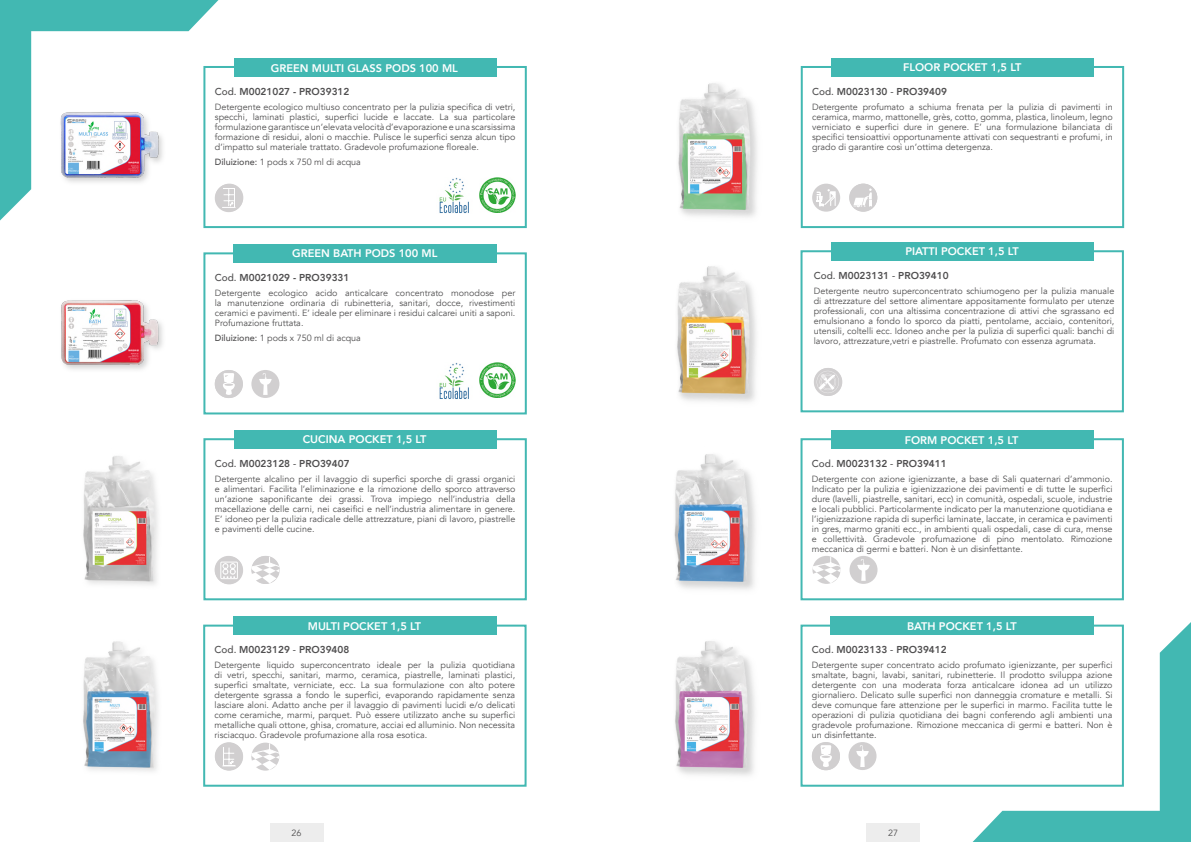
<style>
.page{position:relative;width:1191px;height:842px;background:#fff}
.page>*{position:absolute;margin:0;border:0;box-sizing:border-box;transform-origin:0 0}
.t1{font:800 11px "Avenir";color:#fff}
.t2{font:800 10px "Avenir";color:#4f4e4f}
.t3{font:9px/10px "Avenir";color:#4f4e4f;text-align:justify}
.s1{font-weight:500}
</style>
<div class="page">
<div style="left:270px;top:823px;width:53px;height:19px;background:#ededed"></div>
<div style="left:866px;top:823px;width:54px;height:19px;background:#ededed"></div>
<div style="left:203px;top:66px;width:324px;height:162px;background:#fff;border:2px solid #42b8b2"></div>
<div style="left:234px;top:58px;width:262px;height:18px;background:#42b8b2"></div>
<div style="left:203px;top:252px;width:324px;height:162px;background:#fff;border:2px solid #42b8b2"></div>
<div style="left:233px;top:244px;width:264px;height:19px;background:#42b8b2"></div>
<img style="left:61px;top:300px;width:102px;height:70px">
<div style="left:215px;top:184px;width:28px;height:28px;background:#d1cfd0;border-radius:50%"></div>
<div style="left:223px;top:188px;width:12px;height:19px;background:#fff"></div>
<svg style="left:218px;top:189px;width:22px;height:19px"></svg>
<div style="left:215px;top:370px;width:28px;height:28px;background:#d1cfd0;border-radius:50%"></div>
<svg style="left:218px;top:373px;width:21px;height:22px"></svg>
<div style="left:251px;top:370px;width:28px;height:28px;background:#d1cfd0;border-radius:50%"></div>
<svg style="left:259px;top:373px;width:13px;height:22px"></svg>
<svg style="left:972px;top:622px;width:219px;height:220px"></svg>
<svg style="left:0;top:0;width:218px;height:220px"></svg>
<div style="left:800px;top:66px;width:324px;height:162px;background:#fff;border:2px solid #42b8b2"></div>
<div style="left:831px;top:58px;width:262px;height:18px;background:#42b8b2"></div>
<div style="left:812px;top:184px;width:28px;height:28px;background:#d1cfd0;border-radius:50%"></div>
<svg style="left:815px;top:189px;width:21px;height:18px"></svg>
<div style="left:800px;top:250px;width:323px;height:162px;background:#fff;border:2px solid #42b8b2"></div>
<div style="left:831px;top:242px;width:262px;height:19px;background:#42b8b2"></div>
<img style="left:678px;top:83px;width:79px;height:134px">
<img style="left:677px;top:266px;width:79px;height:136px">
<div style="left:814px;top:368px;width:28px;height:28px;background:#d1cfd0;border-radius:50%"></div>
<svg style="left:816px;top:371px;width:23px;height:22px"></svg>
<div style="left:203px;top:438px;width:324px;height:162px;background:#fff;border:2px solid #42b8b2"></div>
<div style="left:234px;top:430px;width:262px;height:19px;background:#42b8b2"></div>
<svg style="left:251px;top:556px;width:29px;height:28px"></svg>
<div style="left:203px;top:625px;width:323px;height:162px;background:#fff;border:2px solid #42b8b2"></div>
<div style="left:233px;top:617px;width:263px;height:18px;background:#42b8b2"></div>
<div style="left:215px;top:742px;width:28px;height:28px;background:#d1cfd0;border-radius:50%"></div>
<img style="left:83px;top:456px;width:75px;height:129px">
<img style="left:83px;top:641px;width:75px;height:131px">
<div style="left:215px;top:556px;width:28px;height:28px;background:#d1cfd0;border-radius:50%"></div>
<svg style="left:220px;top:561px;width:18px;height:18px"></svg>
<div style="left:215px;top:743px;width:28px;height:28px;background:#d1cfd0;border-radius:50%"></div>
<svg style="left:222px;top:748px;width:14px;height:18px"></svg>
<div style="left:800px;top:438px;width:323px;height:162px;background:#fff;border:2px solid #42b8b2"></div>
<div style="left:831px;top:430px;width:262px;height:19px;background:#42b8b2"></div>
<svg style="left:812px;top:556px;width:29px;height:28px"></svg>
<div style="left:800px;top:625px;width:323px;height:162px;background:#fff;border:2px solid #42b8b2"></div>
<div style="left:830px;top:617px;width:263px;height:18px;background:#42b8b2"></div>
<img style="left:674px;top:454px;width:82px;height:136px">
<img style="left:675px;top:641px;width:80px;height:135px">
<div style="left:812px;top:742px;width:28px;height:28px;background:#d1cfd0;border-radius:50%"></div>
<svg style="left:815px;top:745px;width:21px;height:22px"></svg>
<div style="left:848px;top:742px;width:28px;height:28px;background:#d1cfd0;border-radius:50%"></div>
<svg style="left:856px;top:745px;width:12px;height:22px"></svg>
<img style="left:439px;top:177px;width:30px;height:37px">
<img style="left:480px;top:177px;width:35px;height:36px">
<img style="left:439px;top:362px;width:30px;height:37px">
<img style="left:480px;top:362px;width:35px;height:36px">
<svg style="left:251px;top:743px;width:29px;height:28px"></svg>
<div style="left:849px;top:184px;width:28px;height:28px;background:#d1cfd0;border-radius:50%"></div>
<svg style="left:853px;top:188px;width:18px;height:19px"></svg>
<div style="left:849px;top:556px;width:28px;height:28px;background:#d1cfd0;border-radius:50%"></div>
<svg style="left:857px;top:559px;width:12px;height:22px"></svg>
<p class="t1" style="left:271px;top:59px;width:188px">GREEN MULTI GLASS PODS 100 ML</p>
<p class="t2" style="left:215px;top:83px;width:136px"><span class="s1">Cod.</span> M0021027 - PRO39312</p>
<p class="t3" style="left:215px;top:102px;width:302px">Detergente ecologico multiuso concentrato per la pulizia specifica di vetri, specchi, laminati plastici, superfici lucide e laccate. La sua particolare formulazione garantisce un’elevata velocità d’evaporazione e una scarsissima formazione di residui, aloni o macchie. Pulisce le superfici senza alcun tipo d’impatto sul materiale trattato. Gradevole profumazione floreale.</p>
<p class="t3" style="left:215px;top:157px;width:148px"><span class="s1">Diluizione:</span> 1 pods x 750 ml di acqua</p>
<p class="t1" style="left:292px;top:245px;width:147px">GREEN BATH PODS 100 ML</p>
<p class="t2" style="left:215px;top:270px;width:136px"><span class="s1">Cod.</span> M0021029 - PRO39331</p>
<p class="t3" style="left:215px;top:288px;width:302px">Detergente ecologico acido anticalcare concentrato monodose per la manutenzione ordinaria di rubinetteria, sanitari, docce, rivestimenti ceramici e pavimenti. E’ ideale per eliminare i residui calcarei uniti a saponi.<br>Profumazione fruttata.</p>
<p class="t3" style="left:215px;top:333px;width:148px"><span class="s1">Diluizione:</span> 1 pods x 750 ml di acqua</p>
<p class="t1" style="left:303px;top:431px;width:125px">CUCINA POCKET 1,5 LT</p>
<p class="t2" style="left:215px;top:456px;width:136px"><span class="s1">Cod.</span> M0023128 <span class="s1">-</span> PRO39407</p>
<p class="t3" style="left:215px;top:474px;width:302px">Detergente alcalino per il lavaggio di superfici sporche di grassi organici e alimentari. Facilita l’eliminazione e la rimozione dello sporco attraverso un’azione saponificante dei grassi. Trova impiego nell’industria della macellazione delle carni, nei caseifici e nell’industria alimentare in genere.<br>E’ idoneo per la pulizia radicale delle attrezzature, piani di lavoro, piastrelle e pavimenti delle cucine.</p>
<p class="t1" style="left:308px;top:617px;width:115px">MULTI POCKET 1,5 LT</p>
<p class="t2" style="left:215px;top:642px;width:136px"><span class="s1">Cod.</span> M0023129 <span class="s1">-</span> PRO39408</p>
<p class="t3" style="left:215px;top:660px;width:302px">Detergente liquido superconcentrato ideale per la pulizia quotidiana di vetri, specchi, sanitari, marmo, ceramica, piastrelle, laminati plastici, superfici smaltate, verniciate, ecc. La sua formulazione con alto potere detergente sgrassa a fondo le superfici, evaporando rapidamente senza lasciare aloni. Adatto anche per il lavaggio di pavimenti lucidi e/o delicati come ceramiche, marmi, parquet. Può essere utilizzato anche su superfici metalliche quali ottone, ghisa, cromature, acciai ed alluminio. Non necessita risciacquo. Gradevole profumazione alla rosa esotica.</p>
<p class="t1" style="left:903px;top:59px;width:120px">FLOOR POCKET 1,5 LT</p>
<p class="t2" style="left:812px;top:83px;width:136px"><span class="s1">Cod.</span> M0023130 <span class="s1">-</span> PRO39409</p>
<p class="t3" style="left:812px;top:102px;width:302px">Detergente profumato a schiuma frenata per la pulizia di pavimenti in ceramica, marmo, mattonelle, grès, cotto, gomma, plastica, linoleum, legno verniciato e superfici dure in genere. E’ una formulazione bilanciata di specifici tensioattivi opportunamente attivati con sequestranti e profumi, in grado di garantire così un’ottima detergenza.</p>
<p class="t1" style="left:905px;top:243px;width:115px">PIATTI POCKET 1,5 LT</p>
<p class="t2" style="left:814px;top:268px;width:136px"><span class="s1">Cod.</span> M0023131 <span class="s1">-</span> PRO39410</p>
<p class="t3" style="left:814px;top:286px;width:302px">Detergente neutro superconcentrato schiumogeno per la pulizia manuale di attrezzature del settore alimentare appositamente formulato per utenze professionali, con una altissima concentrazione di attivi che sgrassano ed emulsionano a fondo lo sporco da piatti, pentolame, acciaio, contenitori, utensili, coltelli ecc. Idoneo anche per la pulizia di superfici quali: banchi di lavoro, attrezzature,vetri e piastrelle. Profumato con essenza agrumata.</p>
<p class="t1" style="left:904px;top:431px;width:115px">FORM POCKET 1,5 LT</p>
<p class="t2" style="left:812px;top:456px;width:136px"><span class="s1">Cod.</span> M0023132 <span class="s1">-</span> PRO39411</p>
<p class="t3" style="left:812px;top:474px;width:302px">Detergente con azione igienizzante, a base di Sali quaternari d’ammonio.<br>Indicato per la pulizia e igienizzazione dei pavimenti e di tutte le superfici dure (lavelli, piastrelle, sanitari, ecc) in comunità, ospedali, scuole, industrie e locali pubblici. Particolarmente indicato per la manutenzione quotidiana e l’igienizzazione rapida di superfici laminate, laccate, in ceramica e pavimenti in gres, marmo graniti ecc., in ambienti quali ospedali, case di cura, mense e collettività. Gradevole profumazione di pino mentolato. Rimozione meccanica di germi e batteri. Non è un disinfettante.</p>
<p class="t1" style="left:907px;top:617px;width:111px">BATH POCKET 1,5 LT</p>
<p class="t2" style="left:812px;top:642px;width:136px"><span class="s1">Cod.</span> M0023133 <span class="s1">-</span> PRO39412</p>
<p class="t3" style="left:812px;top:660px;width:302px">Detergente super concentrato acido profumato igienizzante, per superfici smaltate, bagni, lavabi, sanitari, rubinetterie. Il prodotto sviluppa azione detergente con una moderata forza anticalcare idonea ad un utilizzo giornaliero. Delicato sulle superfici non danneggia cromature e metalli. Si deve comunque fare attenzione per le superfici in marmo. Facilita tutte le operazioni di pulizia quotidiana dei bagni conferendo agli ambienti una gradevole profumazione. Rimozione meccanica di germi e batteri. Non è un disinfettante.</p>
<p class="t3" style="left:291px;top:828px;width:12px">26</p>
<p class="t3" style="left:888px;top:828px;width:12px">27</p>
</div>
